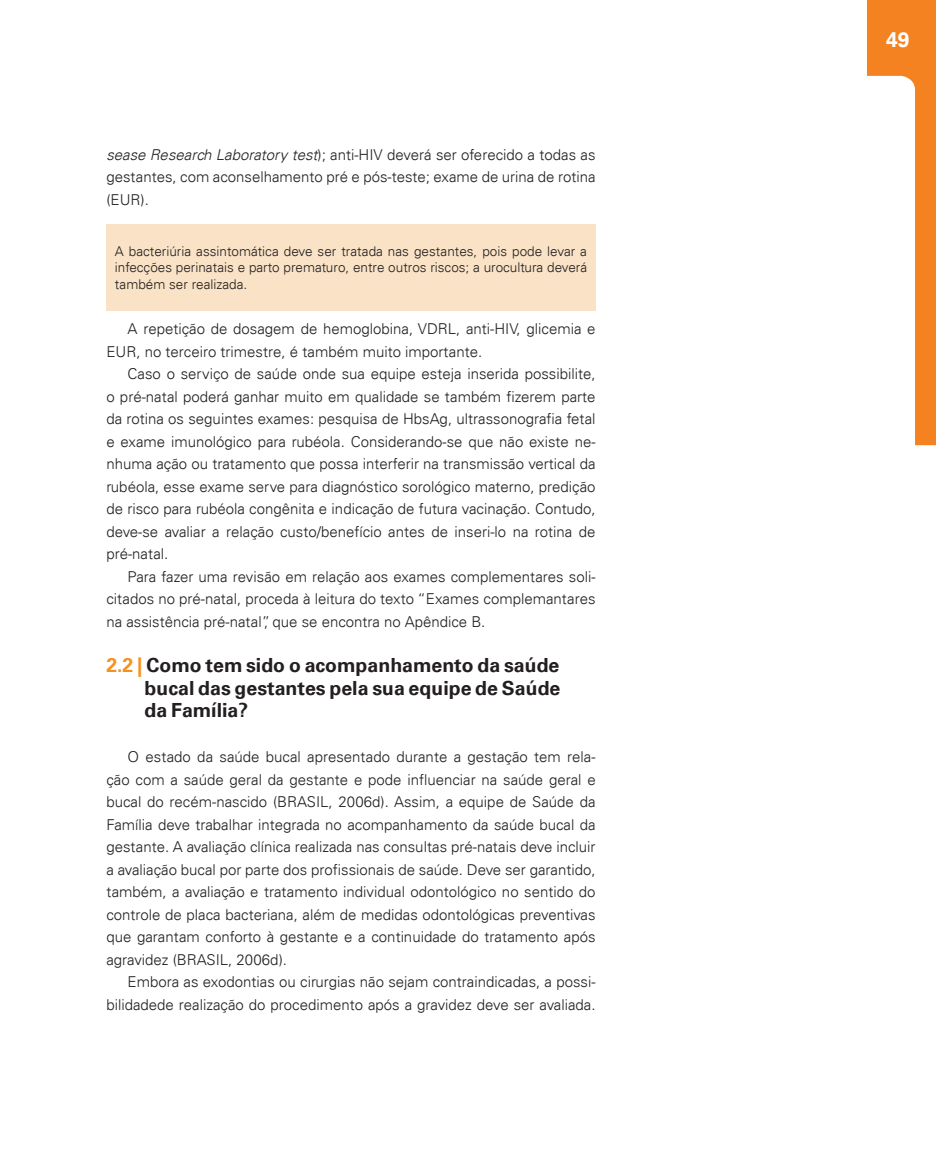
<style>
.page{position:relative;width:936px;height:1149px;background:#fff}
.page>*{position:absolute;margin:0;border:0;box-sizing:border-box;transform-origin:0 0}
.t1{font:700 21px "Univers LT";color:#fff}
.t2{font:700 19.5px/22.5px "Univers";color:#231f20;text-align:justify}
.t3{font:300 15px/22.5px "Univers LT";color:#231f20;text-align:justify}
.t4{font:300 13.5px/16.5px "Univers LT";color:#231f20;text-align:justify}
.s1{font-style:italic}
.s2{color:#f6911e}
</style>
<div class="page">
<svg style="left:867px;top:0;width:68px;height:445px"></svg>
<div style="left:106px;top:224px;width:489px;height:86px;background:#f9e2c5"></div>
<p class="t3" style="left:106px;top:143px;width:490px"><span class="s1">sease Research Laboratory test</span>); anti-HIV deverá ser oferecido a todas as gestantes, com aconselhamento pré e pós-teste; exame de urina de rotina (EUR).</p>
<p class="t4" style="left:115px;top:243px;width:474px">A bacteriúria assintomática deve ser tratada nas gestantes, pois pode levar a infecções perinatais e parto prematuro, entre outros riscos; a urocultura deverá também ser realizada.</p>
<p class="t3" style="left:106px;top:317px;width:490px;text-indent:21px">A repetição de dosagem de hemoglobina, VDRL, anti-HIV, glicemia e<br>EUR, no terceiro trimestre, é também muito importante.</p>
<p class="t3" style="left:106px;top:362px;width:491px;text-indent:21px">Caso o serviço de saúde onde sua equipe esteja inserida possibilite, o pré-natal poderá ganhar muito em qualidade se também fizerem parte da rotina os seguintes exames: pesquisa de HbsAg, ultrassonografia fetal e exame imunológico para rubéola. Considerando-se que não existe ne&shy;nhuma ação ou tratamento que possa interferir na transmissão vertical da rubéola, esse exame serve para diagnóstico sorológico materno, predição de risco para rubéola congênita e indicação de futura vacinação. Contudo, deve-se avaliar a relação custo/benefício antes de inseri-lo na rotina de pré-natal.</p>
<p class="t3" style="left:106px;top:565px;width:490px;text-indent:21px">Para fazer uma revisão em relação aos exames complementares soli&shy;citados no pré-natal, proceda à leitura do texto “Exames complemantares na assistência pré-natal”, que se encontra no Apêndice B.</p>
<h2 class="t2" style="left:145px;top:654px;width:417px;text-indent:-38px"><span class="s2">2.2 |</span> Como tem sido o acompanhamento da saúde bucal das gestantes pela sua equipe de Saúde da Família?</h2>
<p class="t3" style="left:106px;top:745px;width:491px;text-indent:21px">O estado da saúde bucal apresentado durante a gestação tem rela&shy;ção com a saúde geral da gestante e pode influenciar na saúde geral e bucal do recém-nascido (BRASIL, 2006d). Assim, a equipe de Saúde da Família deve trabalhar integrada no acompanhamento da saúde bucal da gestante. A avaliação clínica realizada nas consultas pré-natais deve incluir a avaliação bucal por parte dos profissionais de saúde. Deve ser garantido, também, a avaliação e tratamento individual odontológico no sentido do controle de placa bacteriana, além de medidas odontológicas preventivas que garantam conforto à gestante e a continuidade do tratamento após agravidez (BRASIL, 2006d).</p>
<p class="t3" style="left:106px;top:970px;width:490px;text-align:right">Embora as exodontias ou cirurgias não sejam contraindicadas, a possi&shy;bilidadede realização do procedimento após a gravidez deve ser avaliada.</p>
<h1 class="t1" style="left:886px;top:28px;width:25px">49</h1>
</div>
